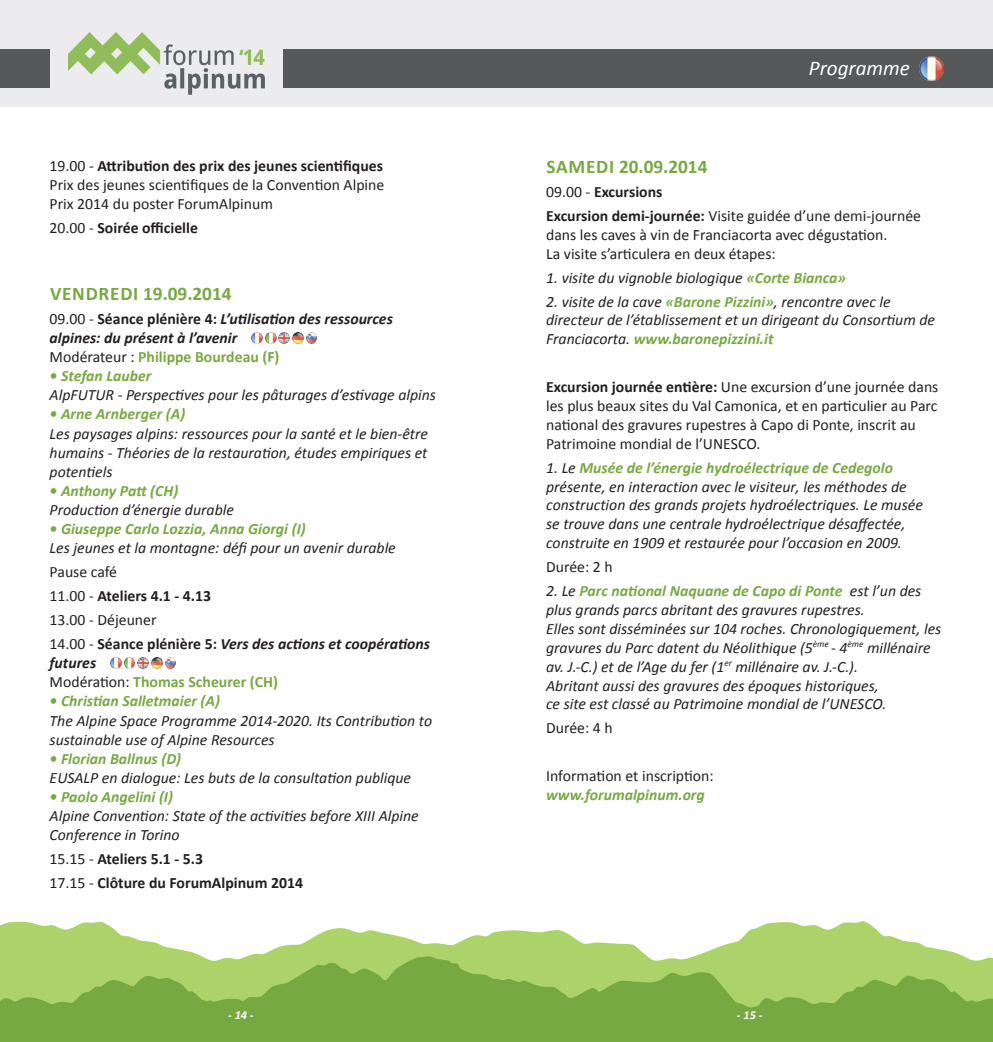
<style>
.page{position:relative;width:993px;height:1042px;background:#fff}
.page>*{position:absolute;margin:0;border:0;box-sizing:border-box;transform-origin:0 0}
.t1{font:italic 21px "Calibri";color:#fff}
.t2{font:700 19.25px "Calibri";letter-spacing:.02em;color:#77a942}
.t3{font:700 19.25px "Calibri";color:#77a942}
.t4{font:italic 15.75px/18.9px "Calibri";color:#231f20}
.t5{font:15.75px/18.9px "Calibri";color:#231f20}
.t6{font:italic 700 15.75px "Calibri";color:#77a942}
.t7{font:italic 700 15.75px/19.1px "Calibri";color:#231f20}
.t8{font:700 15.75px/24px "Calibri";color:#231f20}
.t9{font:700 15.75px/19.2px "Calibri";color:#77a942}
.t10{font:italic 700 12.25px "Calibri";color:#fff}
.s1{font-weight:700}
.s2{font-weight:400}
.s3{font-weight:400;font-style:normal}
.s4{font-style:normal}
.s5{font-style:normal;color:#77a942}
.s6{font-weight:700;font-style:italic}
.s7{font-style:italic;color:#231f20}
.s8{font-weight:400;color:#231f20}
.s9{font-weight:700;color:#77a942}
</style>
<div class="page">
<div style="left:0;top:0;width:992px;height:107px;background:#ececee"></div>
<svg style="left:0;top:921px;width:963px;height:35px"></svg>
<svg style="left:0;top:956px;width:992px;height:86px;background:#89b750"></svg>
<img style="left:68px;top:33px;width:196px;height:61px">
<div style="left:283px;top:50px;width:709px;height:38px;background:#57585a"></div>
<div style="left:0;top:50px;width:50px;height:38px;background:#57585a"></div>
<img style="left:919px;top:57px;width:24px;height:24px">
<svg style="left:251px;top:332px;width:66px;height:11px"></svg>
<svg style="left:110px;top:657px;width:66px;height:11px"></svg>
<p class="t5" style="left:50px;top:155px;width:336px;text-align:justify">19.00 - <span class="s1">Attribution des prix des jeunes scientifiques </span>Prix des jeunes scientifiques de la Convention Alpine Prix 2014 du poster ForumAlpinum</p>
<p class="t8" style="left:50px;top:215px;width:150px"><span class="s2">20.00 -</span> Soirée officielle</p>
<p class="t2" style="left:50px;top:282px;width:183px">Vendredi 19.09.2014</p>
<p class="t7" style="left:50px;top:308px;width:344px"><span class="s3">09.00 -</span> <span class="s4">Séance plénière 4:</span> L’utilisation des ressources alpines: du présent à l’avenir<br><span class="s3">Modérateur :</span> <span class="s5">Philippe Bourdeau (F)</span></p>
<p class="t6" style="left:50px;top:366px;width:103px">• Stefan Lauber</p>
<p class="t4" style="left:50px;top:385px;width:388px">AlpFUTUR - Perspectives pour les pâturages d’estivage alpins</p>
<p class="t6" style="left:50px;top:404px;width:137px">• Arne Arnberger (A)</p>
<p class="t4" style="left:50px;top:423px;width:380px;text-align:justify">Les paysages alpins: ressources pour la santé et le bien-être humains - Théories de la restauration, études empiriques et potentiels</p>
<p class="t6" style="left:50px;top:481px;width:130px">• Anthony Patt (CH)</p>
<p class="t4" style="left:50px;top:499px;width:186px">Production d’énergie durable</p>
<p class="t6" style="left:50px;top:519px;width:257px">• Giuseppe Carlo Lozzia, Anna Giorgi (I)</p>
<p class="t4" style="left:50px;top:537px;width:347px">Les jeunes et la montagne: défi pour un avenir durable</p>
<p class="t5" style="left:50px;top:559px;width:382px;line-height:24px">Pause café<br>11.00 - <span class="s1">Ateliers 4.1 - 4.13<br></span>13.00 - Déjeuner<br>14.00 - <span class="s1">Séance plénière 5:</span> <span class="s6">Vers des actions et coopérations</span></p>
<p class="t9" style="left:50px;top:652px;width:230px"><span class="s7">futures<br></span><span class="s8">Modération:</span> Thomas Scheurer (CH)</p>
<p class="t6" style="left:50px;top:691px;width:172px">• Christian Salletmaier (A)</p>
<p class="t4" style="left:50px;top:710px;width:384px">The Alpine Space Programme 2014-2020. Its Contribution to sustainable use of Alpine Resources</p>
<p class="t6" style="left:50px;top:749px;width:133px">• Florian Ballnus (D)</p>
<p class="t4" style="left:50px;top:767px;width:363px">EUSALP en dialogue: Les buts de la consultation publique</p>
<p class="t6" style="left:50px;top:787px;width:125px">• Paolo Angelini (I)</p>
<p class="t4" style="left:50px;top:805px;width:370px">Alpine Convention: State of the activities before XIII Alpine<br>Conference in Torino</p>
<p class="t8" style="left:50px;top:846px;width:255px"><span class="s2">15.15 -</span> Ateliers 5.1 - 5.3<br><span class="s2">17.15 -</span> Clôture du ForumAlpinum 2014</p>
<h1 class="t1" style="left:808px;top:55px;width:102px">Programme</h1>
<p class="t3" style="left:546px;top:155px;width:14px">Sam</p>
<p class="t3" style="left:586px;top:155px;width:123px">edi 20.09.2014</p>
<p class="t5" style="left:546px;top:179px;width:376px;line-height:23.8px">09.00 - <span class="s1">Excursions<br>Excursion demi-journée:</span> Visite guidée d’une demi-journée</p>
<p class="t5" style="left:546px;top:224px;width:343px">dans les caves à vin de Franciacorta avec dégustation.<br>La visite s’articulera en deux étapes:</p>
<p class="t4" style="left:546px;top:267px;width:301px">1. visite du vignoble biologique <span class="s9">«Corte Bianca»</span></p>
<p class="t4" style="left:546px;top:291px;width:390px">2. visite de la cave <span class="s9">«Barone Pizzini»</span>, rencontre avec le directeur de l’établissement et un dirigeant du Consortium de<br>Franciacorta. <span class="s9">www.baronepizzini.it</span></p>
<p class="t5" style="left:546px;top:377px;width:393px"><span class="s1">Excursion journée entière:</span> Une excursion d’une journée dans les plus beaux sites du Val Camonica, et en particulier au Parc national des gravures rupestres à Capo di Ponte, inscrit au Patrimoine mondial de l’UNESCO.</p>
<p class="t4" style="left:546px;top:457px;width:378px">1. Le <span class="s9">Musée de l’énergie hydroélectrique de Cedegolo </span>présente, en interaction avec le visiteur, les méthodes de construction des grands projets hydroélectriques. Le musée se trouve dans une centrale hydroélectrique désaffectée, construite en 1909 et restaurée pour l’occasion en 2009.</p>
<p class="t5" style="left:546px;top:557px;width:68px">Durée: 2 h</p>
<p class="t4" style="left:546px;top:580px;width:396px">2. Le <span class="s9">Parc national Naquane de Capo di Ponte</span> est l’un des plus grands parcs abritant des gravures rupestres.<br>Elles sont disséminées sur 104 roches. Chronologiquement, les gravures du Parc datent du Néolithique (5<sup>ème</sup> - 4<sup>ème</sup> millénaire av. J.-C.) et de l’Age du fer (1<sup>er</sup> millénaire av. J.-C.).<br>Abritant aussi des gravures des époques historiques,<br>ce site est classé au Patrimoine mondial de l’UNESCO.</p>
<p class="t5" style="left:546px;top:718px;width:68px">Durée: 4 h</p>
<p class="t5" style="left:546px;top:765px;width:169px">Information et inscription:</p>
<p class="t6" style="left:546px;top:785px;width:160px">www.forumalpinum.org</p>
<p class="t10" style="left:228px;top:1007px;width:27px">- 14 -</p>
<p class="t10" style="left:736px;top:1007px;width:27px">- 15 -</p>
</div>
